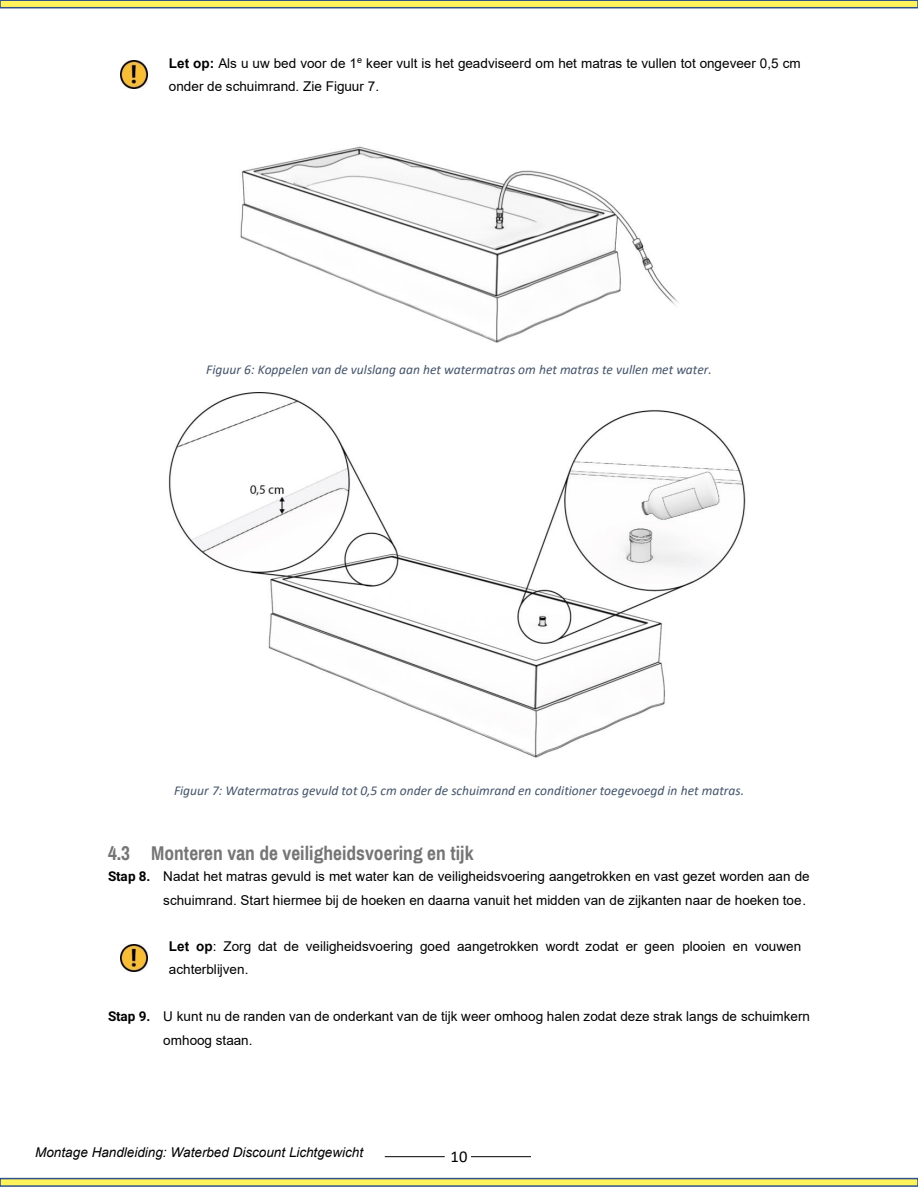
<style>
.page{position:relative;width:918px;height:1188px;background:#fff}
.page>*{position:absolute;margin:0;border:0;box-sizing:border-box;transform-origin:0 0}
.t1{font:700 19.5px "Archivo Narrow";color:#757575}
.t2{font:16.5px "Calibri";color:#000}
.t3{font:13.5px/23.2px "Arial";letter-spacing:.005em;color:#000}
.t4{font:italic 13.5px "Calibri";color:#44546a}
.t5{font:italic 13.5px "Arial";letter-spacing:.005em;color:#000}
.s1{font-weight:700}
.s2{font-family:"Roboto"}
</style>
<div class="page">
<hr style="left:471px;top:1156px;width:60px;height:1px;background:#000">
<hr style="left:385px;top:1156px;width:60px;height:1px;background:#000">
<div style="left:0;top:1179px;width:918px;height:7px;background:#fef35a"></div>
<div style="left:0;top:1178px;width:918px;height:9px;border:2px solid #2f528f"></div>
<div style="left:0;top:0;width:918px;height:8px;background:#fef35a"></div>
<div style="left:0;top:0;width:918px;height:8px;border:2px solid #2f528f"></div>
<img style="left:121px;top:61px;width:27px;height:27px">
<img style="left:240px;top:146px;width:439px;height:197px">
<img style="left:168px;top:393px;width:578px;height:365px">
<img style="left:121px;top:944px;width:27px;height:27px">
<p class="t3" style="left:169px;top:51px;width:633px"><span class="s1">Let op:</span> Als u uw bed voor de 1<sup>e</sup> keer vult is het geadviseerd om het matras te vullen tot ongeveer 0,5 cm onder de schuimrand. Zie Figuur 7.</p>
<p class="t4" style="left:206px;top:361px;width:507px">Figuur 6: Koppelen van de vulslang aan het watermatras om het matras te vullen met water.</p>
<p class="t4" style="left:174px;top:781px;width:572px">Figuur 7: Watermatras gevuld tot 0,5 cm onder de schuimrand en conditioner toegevoegd in het matras.</p>
<h1 class="t1" style="left:108px;top:840px;width:367px">4.3 Monteren van de veiligheidsvoering en tijk</h1>
<p class="t3" style="left:108px;top:865px;width:703px;text-align:right"><span class="s2">Stap 8.</span> Nadat het matras gevuld is met water kan de veiligheidsvoering aangetrokken en vast gezet worden aan de schuimrand. Start hiermee bij de hoeken en daarna vanuit het midden van de zijkanten naar de hoeken toe.</p>
<p class="t3" style="left:169px;top:935px;width:634px"><span class="s1">Let op</span>: Zorg dat de veiligheidsvoering goed aangetrokken wordt zodat er geen plooien en vouwen achterblijven.</p>
<p class="t3" style="left:163px;top:1005px;width:648px;text-indent:-55px"><span class="s2">Stap 9.</span> U kunt nu de randen van de onderkant van de tijk weer omhoog halen zodat deze strak langs de schuimkern omhoog staan.</p>
<p class="t5" style="left:35px;top:1144px;width:329px">Montage Handleiding: Waterbed Discount Lichtgewicht</p>
<p class="t2" style="left:451px;top:1146px;width:18px">10</p>
</div>
